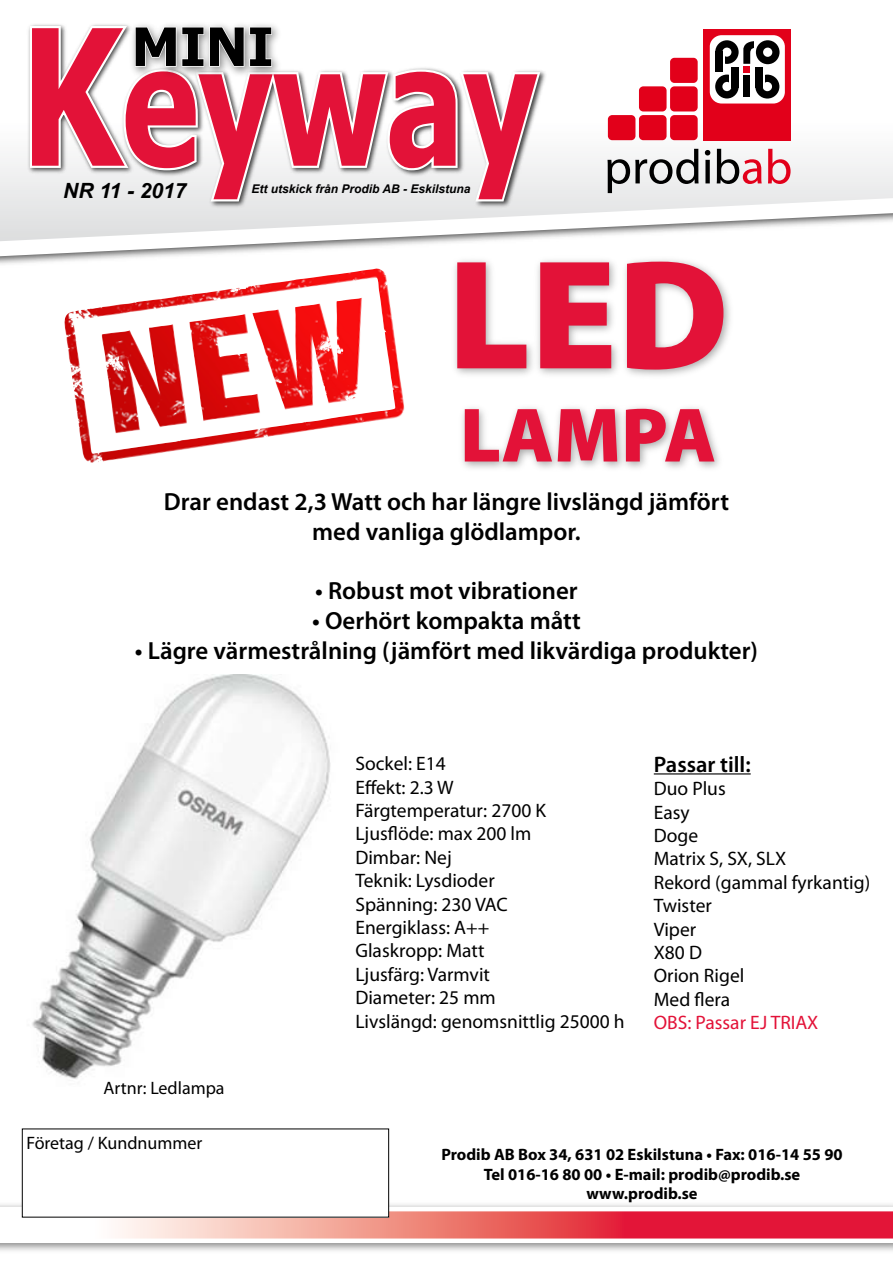
<style>
.page{position:relative;width:893px;height:1263px;background:#fff}
.page>*{position:absolute;margin:0;border:0;box-sizing:border-box;transform-origin:0 0}
.t1{font:700 166.65px "Tahoma";color:#e31238;scale:.77 1}
.t2{font:900 157.2px "Myriad Pro";color:#e31238}
.t3{font:900 77.7px "Myriad Pro";color:#e31238}
.t4{font:700 52.95px "Tahoma";color:#000}
.t5{font:600 24.9px/29.8px "Myriad Pro";color:#000;text-align:center}
.t6{font:600 22.5px "Myriad Pro";color:#000}
.t7{font:italic 700 21px "Arial";color:#000}
.t8{font:19.5px/23.4px "Myriad Pro";color:#000}
.t9{font:19.5px "Myriad Pro";color:#e31238}
.t10{font:18px "Myriad Pro";color:#000}
.t11{font:700 16.5px/19.8px "Myriad Pro";color:#000;text-align:center}
.t12{font:italic 700 12px "Arial";color:#000}
.s1{font-size:189.15px}
</style>
<div class="page">
<div style="left:0;top:0;width:893px;height:268px;background:#000;opacity:.75"></div>
<svg style="left:0;top:0;width:893px;height:256px"></svg>
<div style="left:26px;top:23px;width:521px;height:186px;background:#000;opacity:.75"></div>
<div style="left:127px;top:19px;width:157px;height:60px;background:#fefefe"></div>
<svg style="left:28px;top:24px;width:515px;height:180px"></svg>
<div style="left:0;top:1200px;width:893px;height:54px;background:#000;opacity:.5"></div>
<svg style="left:0;top:1207px;width:893px;height:36px"></svg>
<div style="left:22px;top:1129px;width:367px;height:88px;background:#fff"></div>
<div style="left:704px;top:29px;width:87px;height:111px;background:#e2001a"></div>
<div style="left:710px;top:35px;width:75px;height:69px;background:#fff;border-radius:12px"></div>
<div style="left:743px;top:75px;width:7px;height:22px;background:#000"></div>
<div style="left:743px;top:67px;width:7px;height:6px;background:#e2001a"></div>
<div style="left:756px;top:40px;width:23px;height:24px;background:#000;border-radius:50%"></div>
<div style="left:763px;top:48px;width:9px;height:9px;background:#fff;border-radius:50%"></div>
<div style="left:715px;top:75px;width:24px;height:23px;background:#000;border-radius:50%"></div>
<div style="left:722px;top:82px;width:9px;height:9px;background:#fff;border-radius:50%"></div>
<svg style="left:729px;top:75px;width:2px;height:9px"></svg>
<div style="left:731px;top:67px;width:8px;height:21px;background:#000"></div>
<div style="left:715px;top:40px;width:24px;height:24px;background:#000;border-radius:50%"></div>
<div style="left:722px;top:48px;width:9px;height:9px;background:#fff;border-radius:50%"></div>
<svg style="left:722px;top:52px;width:3px;height:13px"></svg>
<div style="left:715px;top:51px;width:7px;height:21px;background:#000"></div>
<div style="left:755px;top:75px;width:24px;height:24px;background:#000;border-radius:50%"></div>
<div style="left:763px;top:82px;width:9px;height:9px;background:#fff;border-radius:50%"></div>
<svg style="left:763px;top:75px;width:2px;height:9px"></svg>
<div style="left:755px;top:67px;width:8px;height:21px;background:#000"></div>
<svg style="left:743px;top:41px;width:11px;height:23px"></svg>
<div style="left:670px;top:115px;width:28px;height:25px;background:#e2001a;border-radius:4px"></div>
<div style="left:670px;top:86px;width:28px;height:25px;background:#e2001a;border-radius:4px"></div>
<div style="left:670px;top:58px;width:28px;height:25px;background:#e2001a;border-radius:4px"></div>
<div style="left:639px;top:115px;width:28px;height:25px;background:#e2001a;border-radius:4px"></div>
<div style="left:639px;top:86px;width:28px;height:25px;background:#e2001a;border-radius:4px"></div>
<div style="left:608px;top:115px;width:27px;height:25px;background:#e2001a;border-radius:4px"></div>
<svg style="left:607px;top:149px;width:92px;height:44px"></svg>
<svg style="left:705px;top:150px;width:5px;height:33px"></svg>
<svg style="left:717px;top:149px;width:45px;height:35px"></svg>
<svg style="left:768px;top:149px;width:23px;height:35px"></svg>
<img style="left:32px;top:675px;width:299px;height:404px">
<hr style="left:654px;top:773px;width:97px;height:1px;background:#000">
<img style="left:74px;top:268px;width:331px;height:195px">
<div style="left:450px;top:254px;width:285px;height:219px;background:#000;opacity:.35"></div>
<h3 class="t4" style="left:132px;top:10px;width:144px">MINI</h3>
<h1 class="t1" style="left:21px;top:-12px;width:672px"><span class="s1">K</span>eyway</h1>
<p class="t7" style="left:63px;top:177px;width:125px">NR 11 - 2017</p>
<p class="t12" style="left:251px;top:181px;width:220px">Ett utskick från Prodib AB - Eskilstuna</p>
<h2 class="t2" style="left:447px;top:210px;width:283px">LED</h2>
<h3 class="t3" style="left:460px;top:383px;width:258px">LAMPA</h3>
<p class="t5" style="left:164px;top:486px;width:567px">Drar endast 2,3 Watt och har längre livslängd jämfört med vanliga glödlampor.</p>
<p class="t5" style="left:315px;top:575px;width:264px">• Robust mot vibrationer</p>
<p class="t5" style="left:312px;top:605px;width:270px">• Oerhört kompakta mått</p>
<p class="t5" style="left:135px;top:635px;width:625px">• Lägre värmestrålning (jämfört med likvärdiga produkter)</p>
<p class="t10" style="left:104px;top:1076px;width:123px">Artnr: Ledlampa</p>
<p class="t10" style="left:26px;top:1132px;width:177px">Företag / Kundnummer</p>
<p class="t8" style="left:355px;top:752px;width:271px">Sockel: E14<br>Effekt: 2.3 W<br>Färgtemperatur: 2700 K<br>Ljusflöde: max 200 lm<br>Dimbar: Nej<br>Teknik: Lysdioder<br>Spänning: 230 VAC<br>Energiklass: A++<br>Glaskropp: Matt<br>Ljusfärg: Varmvit<br>Diameter: 25 mm<br>Livslängd: genomsnittlig 25000 h</p>
<p class="t6" style="left:654px;top:750px;width:98px">Passar till:</p>
<p class="t8" style="left:654px;top:776px;width:218px">Duo Plus<br>Easy<br>Doge<br>Matrix S, SX, SLX<br>Rekord (gammal fyrkantig)<br>Twister<br>Viper<br>X80 D<br>Orion Rigel<br>Med flera</p>
<p class="t9" style="left:654px;top:1010px;width:166px">OBS: Passar EJ TRIAX</p>
<p class="t11" style="left:441px;top:1144px;width:403px">Prodib AB Box 34, 631 02 Eskilstuna • Fax: 016-14 55 90<br>Tel 016-16 80 00 • E-mail: prodib@prodib.se www.prodib.se</p>
</div>
